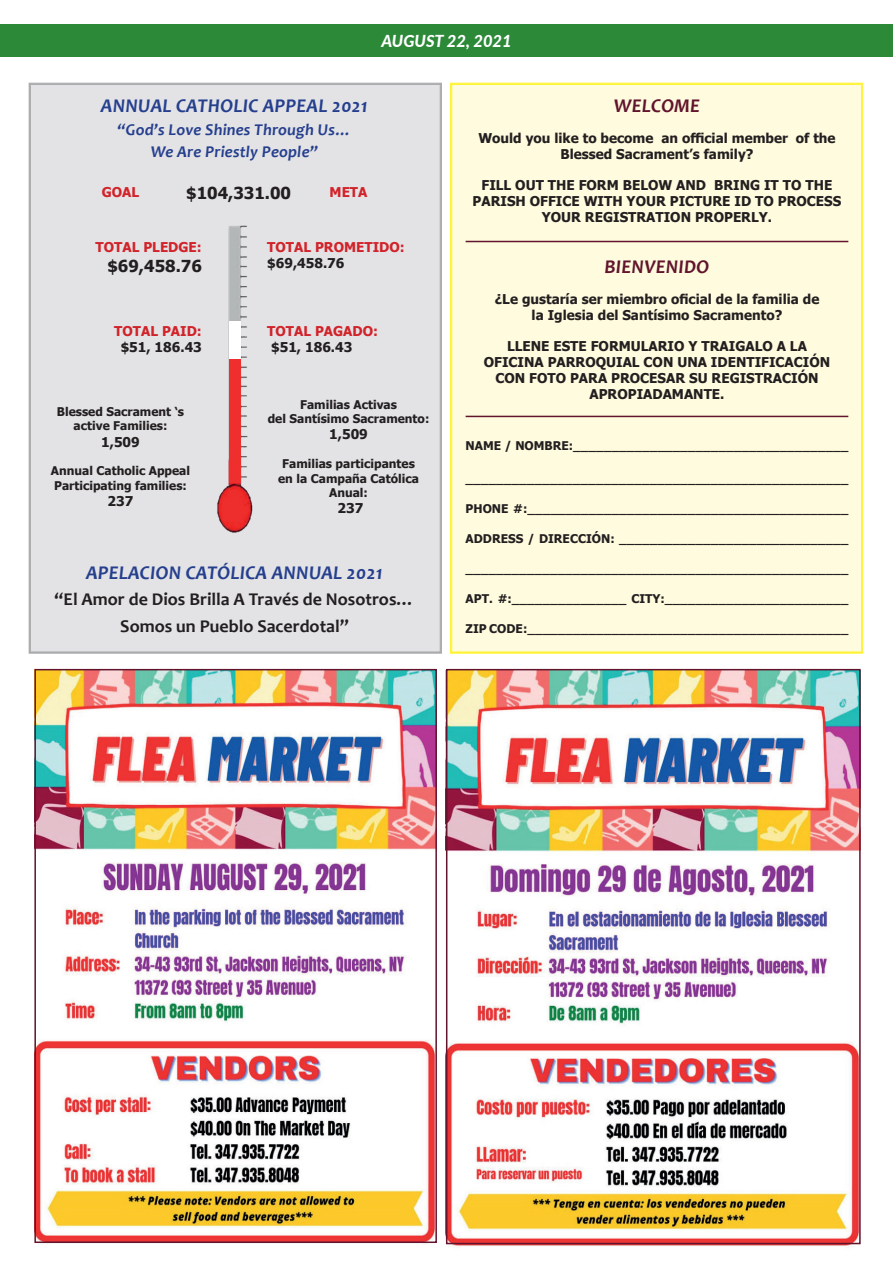
<style>
.page{position:relative;width:893px;height:1263px;background:#fff}
.page>*{position:absolute;margin:0;border:0;box-sizing:border-box;transform-origin:0 0}
.t1{font:italic 700 19.5px "Candara";letter-spacing:.01em;color:#253f8e}
.t2{font:italic 700 19.5px "Candara";letter-spacing:.01em;color:#61142b}
.t3{font:700 18px/26.5px "Candara";color:#231f20;text-align:center}
.t4{font:italic 700 16.5px/22.5px "Candara";letter-spacing:.01em;color:#253f8e;text-align:center}
.t5{font:700 16.5px "Tahoma";color:#231f20}
.t6{font:italic 800 16.5px "Lato";color:#fff}
.t7{font:700 13.5px/16.2px "Tahoma";color:#231f20;text-align:center}
.t8{font:700 13.5px "Tahoma";color:#d1232a}
.t9{font:700 12px/14.4px "Tahoma";color:#231f20;text-align:center}
</style>
<div class="page">
<div style="left:0;top:24px;width:893px;height:33px;background:#2b8938"></div>
<img style="left:37px;top:672px;width:397px;height:572px">
<img style="left:445px;top:671px;width:416px;height:577px">
<div style="left:29px;top:83px;width:413px;height:570px;background:#e3e3e5"></div>
<img style="left:203px;top:216px;width:63px;height:319px">
<div style="left:229px;top:358px;width:12px;height:125px;background:#ee2f2d"></div>
<div style="left:229px;top:321px;width:12px;height:37px;background:#fff"></div>
<div style="left:450px;top:83px;width:413px;height:570px;background:#fffbde"></div>
<hr style="left:466px;top:241px;width:382px;height:1px;background:#61142b">
<hr style="left:466px;top:416px;width:382px;height:1px;background:#61142b">
<div style="left:34px;top:669px;width:403px;height:574px;border:2px solid #61142b"></div>
<div style="left:446px;top:669px;width:415px;height:575px;border:2px solid #61142b"></div>
<h3 class="t6" style="left:381px;top:28px;width:132px">AUGUST 22, 2021</h3>
<h1 class="t1" style="left:101px;top:94px;width:269px">ANNUAL CATHOLIC APPEAL 2021</h1>
<h3 class="t4" style="left:117px;top:118px;width:236px">“God’s Love Shines Through Us…<br>We Are Priestly People”</h3>
<p class="t8" style="left:102px;top:182px;width:39px">GOAL</p>
<h3 class="t5" style="left:186px;top:181px;width:106px">$104,331.00</h3>
<p class="t8" style="left:330px;top:182px;width:39px">META</p>
<p class="t8" style="left:96px;top:237px;width:108px">TOTAL PLEDGE:</p>
<h3 class="t5" style="left:107px;top:254px;width:96px">$69,458.76</h3>
<p class="t8" style="left:267px;top:237px;width:139px">TOTAL PROMETIDO:</p>
<p class="t7" style="left:267px;top:256px;width:79px">$69,458.76</p>
<p class="t8" style="left:114px;top:322px;width:89px">TOTAL PAID:</p>
<p class="t7" style="left:121px;top:340px;width:83px">$51, 186.43</p>
<p class="t9" style="left:57px;top:405px;width:129px">Blessed Sacrament ‘s active Families:</p>
<p class="t7" style="left:101px;top:434px;width:40px">1,509</p>
<p class="t9" style="left:51px;top:464px;width:141px;text-align:left">Annual Catholic Appeal<br>Participating families:</p>
<p class="t7" style="left:108px;top:494px;width:27px">237</p>
<p class="t8" style="left:267px;top:322px;width:112px">TOTAL PAGADO:</p>
<p class="t7" style="left:271px;top:340px;width:83px">$51, 186.43</p>
<p class="t9" style="left:268px;top:398px;width:163px">Familias Activas<br>del Santísimo Sacramento:</p>
<p class="t7" style="left:329px;top:427px;width:40px">1,509</p>
<p class="t9" style="left:278px;top:457px;width:142px">Familias participantes en la Campaña Católica<br>Anual:</p>
<p class="t7" style="left:338px;top:501px;width:27px">237</p>
<h1 class="t1" style="left:86px;top:560px;width:298px">APELACION CATÓLICA ANNUAL 2021</h1>
<h2 class="t3" style="left:54px;top:586px;width:362px">“El Amor de Dios Brilla A Través de Nosotros…<br>Somos un Pueblo Sacerdotal”</h2>
<h1 class="t2" style="left:614px;top:94px;width:88px">WELCOME</h1>
<p class="t7" style="left:478px;top:130px;width:359px">Would you like to become an official member of the<br>Blessed Sacrament’s family?</p>
<p class="t7" style="left:473px;top:177px;width:370px">FILL OUT THE FORM BELOW AND BRING IT TO THE<br>PARISH OFFICE WITH YOUR PICTURE ID TO PROCESS<br>YOUR REGISTRATION PROPERLY.</p>
<h1 class="t2" style="left:605px;top:255px;width:106px">BIENVENIDO</h1>
<p class="t7" style="left:495px;top:291px;width:326px">¿Le gustaría ser miembro oficial de la familia de la Iglesia del Santísimo Sacramento?</p>
<p class="t7" style="left:484px;top:338px;width:348px">LLENE ESTE FORMULARIO Y TRAIGALO A LA OFICINA PARROQUIAL CON UNA IDENTIFICACIÓN CON FOTO PARA PROCESAR SU REGISTRACIÓN APROPIADAMANTE.</p>
<p class="t9" style="left:466px;top:439px;width:384px">NAME / NOMBRE:____________________________________</p>
<p class="t9" style="left:466px;top:472px;width:384px">__________________________________________________</p>
<p class="t9" style="left:466px;top:502px;width:384px">PHONE #:__________________________________________</p>
<p class="t9" style="left:466px;top:532px;width:384px">ADDRESS / DIRECCIÓN: ______________________________</p>
<p class="t9" style="left:466px;top:562px;width:384px">__________________________________________________</p>
<p class="t9" style="left:466px;top:592px;width:384px">APT. #:_______________ CITY:________________________</p>
<p class="t9" style="left:466px;top:622px;width:384px">ZIP CODE:__________________________________________</p>
</div>
